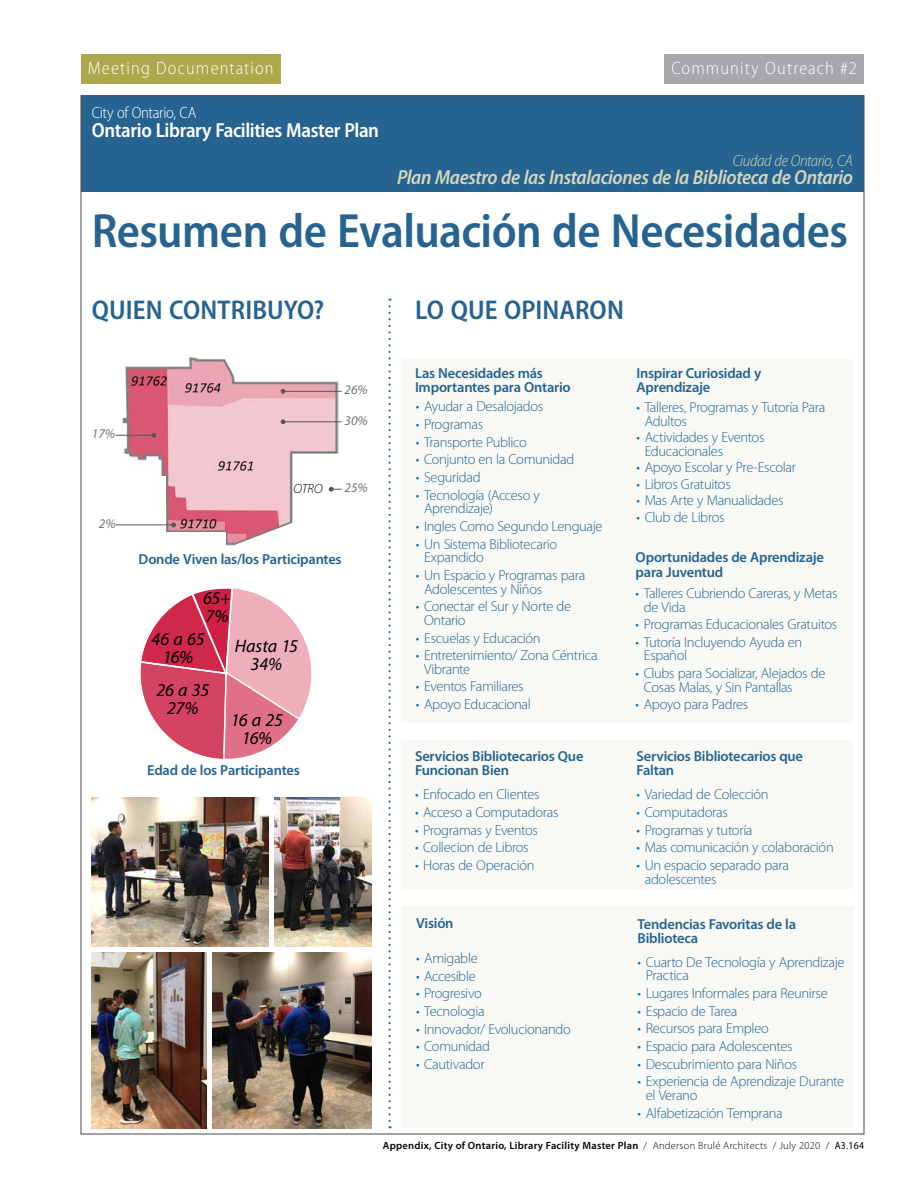
<style>
.page{position:relative;width:918px;height:1188px;background:#fff}
.page>*{position:absolute;margin:0;border:0;box-sizing:border-box;transform-origin:0 0}
.t1{font:600 semi-condensed 48.3px "Myriad Pro";letter-spacing:-.01em;color:#276390}
.t2{font:600 semi-condensed 27.15px "Myriad Pro";letter-spacing:.005em;color:#276390}
.t3{font:italic 600 semi-condensed 20.4px "Myriad Pro";letter-spacing:-.015em;color:#d4d7ba}
.t4{font:600 semi-condensed 20.4px "Myriad Pro";letter-spacing:-.02em;color:#fff}
.t5{font:italic 18.15px/18.1px "Myriad Pro";letter-spacing:-.015em;color:#000;text-align:center}
.t6{font:300 semi-condensed 18px "Myriad Pro";letter-spacing:.065em;color:#fff}
.t7{font:italic 300 semi-condensed 16.35px "Myriad Pro";letter-spacing:-.025em;color:#d4d7ba}
.t8{font:300 semi-condensed 16.35px "Myriad Pro";letter-spacing:-.02em;color:#fff}
.t9{font:300 14.55px/13.6px "Myriad Pro";letter-spacing:-.025em;color:#256390}
.t10{font:600 14.55px/14.5px "Myriad Pro";letter-spacing:-.015em;color:#256390}
.t11{font:italic 13.35px "Myriad Pro";color:#757171}
.t12{font:italic 300 13.35px "Myriad Pro";color:#000}
.t13{font:600 10.5px "Myriad Pro";letter-spacing:.025em;color:#040503}
.s1{font-stretch:semi-condensed;color:#006bb7}
.s2{font-weight:300}
.s3{font-weight:400;font-stretch:semi-condensed;color:#000}
</style>
<div class="page">
<div style="left:81px;top:54px;width:199px;height:30px;background:#aea84c"></div>
<div style="left:81px;top:96px;width:783px;height:96px;background:#276390"></div>
<div style="left:402px;top:740px;width:451px;height:149px;background:#f8f9f4"></div>
<div style="left:402px;top:906px;width:451px;height:222px;background:#f8f9f4"></div>
<div style="left:402px;top:360px;width:451px;height:363px;background:#f8f9f4"></div>
<img style="left:121px;top:357px;width:217px;height:189px">
<div style="left:160px;top:476px;width:6px;height:59px;background:#fff"></div>
<div style="left:167px;top:532px;width:58px;height:13px;background:#fff"></div>
<svg style="left:235px;top:523px;width:59px;height:23px"></svg>
<hr style="left:283px;top:421px;width:59px;height:1px;background:#575659">
<svg style="left:281px;top:419px;width:4px;height:5px"></svg>
<hr style="left:283px;top:391px;width:59px;height:1px;background:#575659">
<svg style="left:281px;top:389px;width:4px;height:5px"></svg>
<hr style="left:116px;top:525px;width:58px;height:1px;background:#575659">
<svg style="left:171px;top:522px;width:5px;height:5px"></svg>
<hr style="left:116px;top:435px;width:38px;height:1px;background:#575659">
<svg style="left:152px;top:433px;width:4px;height:5px"></svg>
<svg style="left:329px;top:487px;width:13px;height:5px"></svg>
<svg style="left:141px;top:589px;width:162px;height:170px"></svg>
<svg style="left:389px;top:299px;width:2px;height:829px"></svg>
<img style="left:92px;top:798px;width:177px;height:148px">
<img style="left:274px;top:798px;width:98px;height:148px">
<img style="left:92px;top:952px;width:115px;height:176px">
<img style="left:213px;top:952px;width:159px;height:176px">
<div style="left:665px;top:54px;width:199px;height:30px;background:#a7a7ac"></div>
<p class="t6" style="left:88px;top:59px;width:188px">Meeting Documentation</p>
<p class="t8" style="left:92px;top:104px;width:106px">City of Ontario, CA</p>
<p class="t4" style="left:92px;top:119px;width:289px">Ontario Library Facilities Master Plan</p>
<p class="t6" style="left:671px;top:59px;width:187px">Community Outreach #2</p>
<p class="t7" style="left:733px;top:152px;width:122px">Ciudad de Ontario, CA</p>
<p class="t3" style="left:397px;top:166px;width:457px">Plan Maestro de las Instalaciones de la Biblioteca de Ontario</p>
<p class="t1" style="left:92px;top:204px;width:758px">Resumen de Evaluación de Necesidades</p>
<p class="t2" style="left:92px;top:295px;width:234px">QUIEN CONTRIBUYO?</p>
<p class="t2" style="left:415px;top:295px;width:210px">LO QUE OPINARON</p>
<p class="t11" style="left:92px;top:425px;width:25px">17%</p>
<p class="t11" style="left:99px;top:515px;width:18px">2%</p>
<p class="t11" style="left:345px;top:382px;width:25px">26%</p>
<p class="t11" style="left:345px;top:412px;width:25px">30%</p>
<p class="t12" style="left:293px;top:481px;width:31px">OTRO</p>
<p class="t11" style="left:345px;top:480px;width:25px">25%</p>
<p class="t10" style="left:139px;top:552px;width:205px">Donde Viven las/los Participantes</p>
<p class="t5" style="left:203px;top:589px;width:29px;text-align:left">65+<br>7%</p>
<p class="t5" style="left:151px;top:630px;width:55px">46 a 65<br>16%</p>
<p class="t5" style="left:157px;top:680px;width:54px">26 a 35<br>27%</p>
<p class="t5" style="left:235px;top:637px;width:65px">Hasta 15<br>34%</p>
<p class="t5" style="left:231px;top:711px;width:54px">16 a 25<br>16%</p>
<p class="t10" style="left:147px;top:762px;width:154px">Edad de los Participantes</p>
<p class="t10" style="left:415px;top:365px;width:157px">Las Necesidades más<br>Importantes para Ontario</p>
<p class="t9" style="left:416px;top:400px;width:129px"><span class="s1">•</span> Ayudar a Desalojados</p>
<p class="t9" style="left:416px;top:418px;width:69px"><span class="s1">•</span> Programas</p>
<p class="t9" style="left:416px;top:435px;width:112px"><span class="s1">•</span> Transporte Publico</p>
<p class="t9" style="left:416px;top:453px;width:160px"><span class="s1">•</span> Conjunto en la Comunidad</p>
<p class="t9" style="left:416px;top:471px;width:66px"><span class="s1">•</span> Seguridad</p>
<p class="t9" style="left:424px;top:488px;width:117px;text-indent:-8px"><span class="s1">•</span> Tecnología (Acceso y<br>Aprendizaje)</p>
<p class="t9" style="left:416px;top:520px;width:188px"><span class="s1">•</span> Ingles Como Segundo Lenguaje</p>
<p class="t9" style="left:424px;top:537px;width:135px;text-indent:-8px"><span class="s1">•</span> Un Sistema Bibliotecario<br>Expandido</p>
<p class="t9" style="left:424px;top:569px;width:163px;text-indent:-8px"><span class="s1">•</span> Un Espacio y Programas para<br>Adolescentes y Niños</p>
<p class="t9" style="left:424px;top:600px;width:149px;text-indent:-8px"><span class="s1">•</span> Conectar el Sur y Norte de<br>Ontario</p>
<p class="t9" style="left:416px;top:631px;width:126px"><span class="s1">•</span> Escuelas y Educación</p>
<p class="t9" style="left:424px;top:649px;width:175px;text-indent:-8px"><span class="s1">•</span> Entretenimiento/ Zona Céntrica<br>Vibrante</p>
<p class="t9" style="left:416px;top:680px;width:109px"><span class="s1">•</span> Eventos Familiares</p>
<p class="t9" style="left:416px;top:698px;width:116px"><span class="s1">•</span> Apoyo Educacional</p>
<p class="t10" style="left:415px;top:748px;width:170px">Servicios Bibliotecarios Que<br>Funcionan Bien</p>
<p class="t9" style="left:415px;top:788px;width:126px"><span class="s1">•</span> Enfocado en Clientes</p>
<p class="t9" style="left:415px;top:805px;width:145px"><span class="s1">•</span> Acceso a Computadoras</p>
<p class="t9" style="left:415px;top:823px;width:124px"><span class="s1">•</span> Programas y Eventos</p>
<p class="t9" style="left:415px;top:841px;width:115px"><span class="s1">•</span> Collecion de Libros</p>
<p class="t9" style="left:415px;top:859px;width:121px"><span class="s1">•</span> Horas de Operación</p>
<p class="t10" style="left:416px;top:916px;width:39px">Visión</p>
<p class="t9" style="left:416px;top:952px;width:63px"><span class="s1">•</span> Amigable</p>
<p class="t9" style="left:416px;top:969px;width:61px"><span class="s1">•</span> Accesible</p>
<p class="t9" style="left:416px;top:987px;width:67px"><span class="s1">•</span> Progresivo</p>
<p class="t9" style="left:416px;top:1005px;width:70px"><span class="s1">•</span> Tecnologia</p>
<p class="t9" style="left:416px;top:1022px;width:156px"><span class="s1">•</span> Innovador/ Evolucionando</p>
<p class="t9" style="left:416px;top:1040px;width:75px"><span class="s1">•</span> Comunidad</p>
<p class="t9" style="left:416px;top:1058px;width:70px"><span class="s1">•</span> Cautivador</p>
<p class="t10" style="left:637px;top:365px;width:126px">Inspirar Curiosidad y<br>Aprendizaje</p>
<p class="t9" style="left:645px;top:401px;width:182px;text-indent:-8px"><span class="s1">•</span> Talleres, Programas y Tutoría Para<br>Adultos</p>
<p class="t9" style="left:645px;top:431px;width:121px;text-indent:-8px"><span class="s1">•</span> Actividades y Eventos<br>Educacionales</p>
<p class="t9" style="left:637px;top:461px;width:161px"><span class="s1">•</span> Apoyo Escolar y Pre-Escolar</p>
<p class="t9" style="left:637px;top:477px;width:96px"><span class="s1">•</span> Libros Gratuitos</p>
<p class="t9" style="left:637px;top:493px;width:149px"><span class="s1">•</span> Mas Arte y Manualidades</p>
<p class="t9" style="left:637px;top:511px;width:90px"><span class="s1">•</span> Club de Libros</p>
<p class="t10" style="left:636px;top:550px;width:190px">Oportunidades de Aprendizaje para Juventud</p>
<p class="t9" style="left:644px;top:587px;width:195px;text-indent:-8px"><span class="s1">•</span> Talleres Cubriendo Careras, y Metas de Vida</p>
<p class="t9" style="left:636px;top:618px;width:203px"><span class="s1">•</span> Programas Educacionales Gratuitos</p>
<p class="t9" style="left:644px;top:635px;width:160px;text-indent:-8px"><span class="s1">•</span> Tutoría Incluyendo Ayuda en<br>Español</p>
<p class="t9" style="left:644px;top:667px;width:183px;text-indent:-8px"><span class="s1">•</span> Clubs para Socializar, Alejados de<br>Cosas Malas, y Sin Pantallas</p>
<p class="t9" style="left:636px;top:698px;width:114px"><span class="s1">•</span> Apoyo para Padres</p>
<p class="t10" style="left:637px;top:748px;width:168px">Servicios Bibliotecarios que<br>Faltan</p>
<p class="t9" style="left:637px;top:788px;width:134px"><span class="s1">•</span> Variedad de Colección</p>
<p class="t9" style="left:637px;top:805px;width:93px"><span class="s1">•</span> Computadoras</p>
<p class="t9" style="left:637px;top:823px;width:117px"><span class="s1">•</span> Programas y tutoría</p>
<p class="t9" style="left:637px;top:841px;width:199px"><span class="s1">•</span> Mas comunicación y colaboración</p>
<p class="t9" style="left:645px;top:859px;width:146px;text-indent:-8px"><span class="s1">•</span> Un espacio separado para adolescentes</p>
<p class="t10" style="left:638px;top:916px;width:160px">Tendencias Favoritas de la<br>Biblioteca</p>
<p class="t9" style="left:646px;top:955px;width:200px;text-indent:-8px"><span class="s1">•</span> Cuarto De Tecnología y Aprendizaje<br>Practica</p>
<p class="t9" style="left:638px;top:987px;width:192px"><span class="s1">•</span> Lugares Informales para Reunirse</p>
<p class="t9" style="left:638px;top:1004px;width:101px"><span class="s1">•</span> Espacio de Tarea</p>
<p class="t9" style="left:638px;top:1022px;width:133px"><span class="s1">•</span> Recursos para Empleo</p>
<p class="t9" style="left:638px;top:1040px;width:156px"><span class="s1">•</span> Espacio para Adolescentes</p>
<p class="t9" style="left:638px;top:1057px;width:161px"><span class="s1">•</span> Descubrimiento para Niños</p>
<p class="t9" style="left:646px;top:1075px;width:200px;text-indent:-8px"><span class="s1">•</span> Experiencia de Aprendizaje Durante el Verano</p>
<p class="t9" style="left:638px;top:1107px;width:147px"><span class="s1">•</span> Alfabetización Temprana</p>
<p class="t13" style="left:383px;top:1139px;width:483px">Appendix, City of Ontario, Library Facility Master Plan <span class="s2">/ Anderson Brulé Architects / July 2020 /</span> <span class="s3">A3.164</span></p>
</div>
